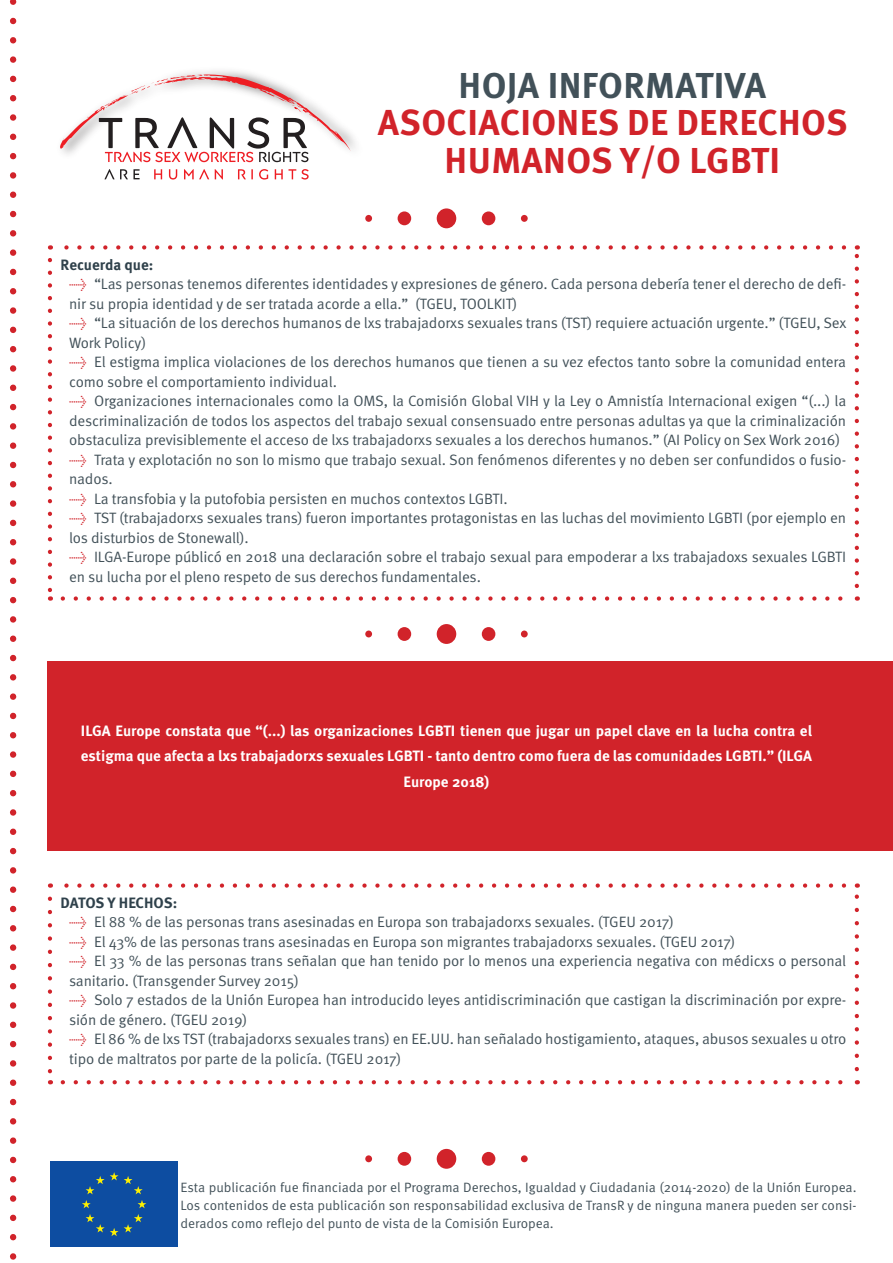
<style>
.page{position:relative;width:893px;height:1263px;background:#fff}
.page>*{position:absolute;margin:0;border:0;box-sizing:border-box;transform-origin:0 0}
.t1{font:700 36px/37.5px "Meta Pro";letter-spacing:.01em;color:#d1232a;text-align:center}
.t2{font:700 36px "Meta Pro";letter-spacing:.01em;color:#425159}
.t3{font:15px/19.5px "Meta Pro";letter-spacing:-.01em;color:#425159}
.t4{font:700 15px/25.5px "Meta Pro";color:#fff;text-align:center}
.t5{font:700 15px "Meta Pro";letter-spacing:-.005em;color:#2f414b}
.t6{font:13.5px/18px "Meta Pro";letter-spacing:-.005em;color:#425159;text-align:justify}
.s1{color:#d1232a}
</style>
<div class="page">
<svg style="left:10px;top:0;width:6px;height:1260px"></svg>
<img style="left:141px;top:71px;width:214px;height:92px">
<svg style="left:60px;top:74px;width:291px;height:88px"></svg>
<svg style="left:105px;top:169px;width:35px;height:10px"></svg>
<svg style="left:154px;top:169px;width:8px;height:10px"></svg>
<svg style="left:169px;top:169px;width:8px;height:11px"></svg>
<svg style="left:184px;top:169px;width:25px;height:10px"></svg>
<svg style="left:215px;top:169px;width:8px;height:11px"></svg>
<svg style="left:238px;top:169px;width:15px;height:10px"></svg>
<svg style="left:259px;top:169px;width:9px;height:11px"></svg>
<svg style="left:275px;top:169px;width:34px;height:11px"></svg>
<svg style="left:63px;top:596px;width:780px;height:5px"></svg>
<svg style="left:48px;top:260px;width:4px;height:341px"></svg>
<svg style="left:855px;top:245px;width:4px;height:341px"></svg>
<svg style="left:50px;top:245px;width:794px;height:5px"></svg>
<svg style="left:63px;top:1080px;width:780px;height:4px"></svg>
<svg style="left:48px;top:899px;width:4px;height:185px"></svg>
<svg style="left:855px;top:883px;width:4px;height:186px"></svg>
<svg style="left:50px;top:883px;width:794px;height:5px"></svg>
<div style="left:437px;top:208px;width:19px;height:20px;background:#d1232a;border-radius:50%"></div>
<div style="left:398px;top:211px;width:13px;height:14px;background:#d1232a;border-radius:50%"></div>
<div style="left:482px;top:211px;width:13px;height:14px;background:#d1232a;border-radius:50%"></div>
<div style="left:365px;top:215px;width:7px;height:7px;background:#d1232a;border-radius:50%"></div>
<div style="left:521px;top:215px;width:7px;height:7px;background:#d1232a;border-radius:50%"></div>
<div style="left:437px;top:624px;width:19px;height:20px;background:#d1232a;border-radius:50%"></div>
<div style="left:398px;top:627px;width:13px;height:14px;background:#d1232a;border-radius:50%"></div>
<div style="left:482px;top:627px;width:13px;height:14px;background:#d1232a;border-radius:50%"></div>
<div style="left:365px;top:630px;width:7px;height:7px;background:#d1232a;border-radius:50%"></div>
<div style="left:521px;top:630px;width:7px;height:7px;background:#d1232a;border-radius:50%"></div>
<div style="left:437px;top:1149px;width:19px;height:20px;background:#d1232a;border-radius:50%"></div>
<div style="left:398px;top:1152px;width:13px;height:14px;background:#d1232a;border-radius:50%"></div>
<div style="left:482px;top:1152px;width:13px;height:14px;background:#d1232a;border-radius:50%"></div>
<div style="left:365px;top:1155px;width:7px;height:7px;background:#d1232a;border-radius:50%"></div>
<div style="left:521px;top:1155px;width:7px;height:7px;background:#d1232a;border-radius:50%"></div>
<div style="left:48px;top:661px;width:845px;height:189px;background:#d1232a"></div>
<svg style="left:50px;top:1161px;width:128px;height:1px"></svg>
<div style="left:50px;top:1162px;width:128px;height:85px;background:#0d4da1"></div>
<svg style="left:82px;top:1200px;width:9px;height:8px"></svg>
<svg style="left:86px;top:1214px;width:57px;height:22px"></svg>
<svg style="left:138px;top:1200px;width:8px;height:8px"></svg>
<svg style="left:86px;top:1172px;width:57px;height:22px"></svg>
<h1 class="t2" style="left:459px;top:57px;width:309px">HOJA INFORMATIVA</h1>
<h1 class="t1" style="left:378px;top:102px;width:471px">ASOCIACIONES DE DERECHOS<br>HUMANOS Y/O LGBTI</h1>
<p class="t5" style="left:61px;top:253px;width:94px">Recuerda que:</p>
<p class="t3" style="left:69px;top:273px;width:779px"><span class="s1">→</span> “Las personas tenemos diferentes identidades y expresiones de género. Cada persona debería tener el derecho de defi&shy;nir su propia identidad y de ser tratada acorde a ella.” (TGEU, TOOLKIT)</p>
<p class="t3" style="left:69px;top:312px;width:779px"><span class="s1">→</span> “La situación de los derechos humanos de lxs trabajadorxs sexuales trans (TST) requiere actuación urgente.” (TGEU, Sex<br>Work Policy)</p>
<p class="t3" style="left:69px;top:351px;width:778px"><span class="s1">→</span> El estigma implica violaciones de los derechos humanos que tienen a su vez efectos tanto sobre la comunidad entera como sobre el comportamiento individual.</p>
<p class="t3" style="left:69px;top:390px;width:779px;text-align:justify"><span class="s1">→</span> Organizaciones internacionales como la OMS, la Comisión Global VIH y la Ley o Amnistía Internacional exigen “(...) la descriminalización de todos los aspectos del trabajo sexual consensuado entre personas adultas ya que la criminalización obstaculiza previsiblemente el acceso de lxs trabajadorxs sexuales a los derechos humanos.” (AI Policy on Sex Work 2016)</p>
<p class="t3" style="left:69px;top:449px;width:779px"><span class="s1">→</span> Trata y explotación no son lo mismo que trabajo sexual. Son fenómenos diferentes y no deben ser confundidos o fusio&shy;nados.</p>
<p class="t3" style="left:69px;top:488px;width:440px"><span class="s1">→</span> La transfobia y la putofobia persisten en muchos contextos LGBTI.</p>
<p class="t3" style="left:69px;top:507px;width:779px"><span class="s1">→</span> TST (trabajadorxs sexuales trans) fueron importantes protagonistas en las luchas del movimiento LGBTI (por ejemplo en los disturbios de Stonewall).</p>
<p class="t3" style="left:69px;top:546px;width:779px"><span class="s1">→</span> ILGA-Europe públicó en 2018 una declaración sobre el trabajo sexual para empoderar a lxs trabajadoxs sexuales LGBTI en su lucha por el pleno respeto de sus derechos fundamentales.</p>
<p class="t4" style="left:81px;top:717px;width:733px">ILGA Europe constata que “(...) las organizaciones LGBTI tienen que jugar un papel clave en la lucha contra el estigma que afecta a lxs trabajadorxs sexuales LGBTI - tanto dentro como fuera de las comunidades LGBTI.” (ILGA<br>Europe 2018)</p>
<p class="t5" style="left:61px;top:891px;width:118px">DATOS Y HECHOS:</p>
<p class="t3" style="left:69px;top:911px;width:606px"><span class="s1">→</span> El 88 % de las personas trans asesinadas en Europa son trabajadorxs sexuales. (TGEU 2017)</p>
<p class="t3" style="left:69px;top:931px;width:668px"><span class="s1">→</span> El 43% de las personas trans asesinadas en Europa son migrantes trabajadorxs sexuales. (TGEU 2017)</p>
<p class="t3" style="left:69px;top:950px;width:779px"><span class="s1">→</span> El 33 % de las personas trans señalan que han tenido por lo menos una experiencia negativa con médicxs o personal sanitario. (Transgender Survey 2015)</p>
<p class="t3" style="left:69px;top:989px;width:779px"><span class="s1">→</span> Solo 7 estados de la Unión Europea han introducido leyes antidiscriminación que castigan la discriminación por expre&shy;sión de género. (TGEU 2019)</p>
<p class="t3" style="left:69px;top:1028px;width:779px"><span class="s1">→</span> El 86 % de lxs TST (trabajadorxs sexuales trans) en EE.UU. han señalado hostigamiento, ataques, abusos sexuales u otro tipo de maltratos por parte de la policía. (TGEU 2017)</p>
<p class="t6" style="left:180px;top:1177px;width:678px">Esta publicación fue financiada por el Programa Derechos, Igualdad y Ciudadania (2014-2020) de la Unión Europea.<br>Los contenidos de esta publicación son responsabilidad exclusiva de TransR y de ninguna manera pueden ser consi&shy;derados como reflejo del punto de vista de la Comisión Europea.</p>
</div>
